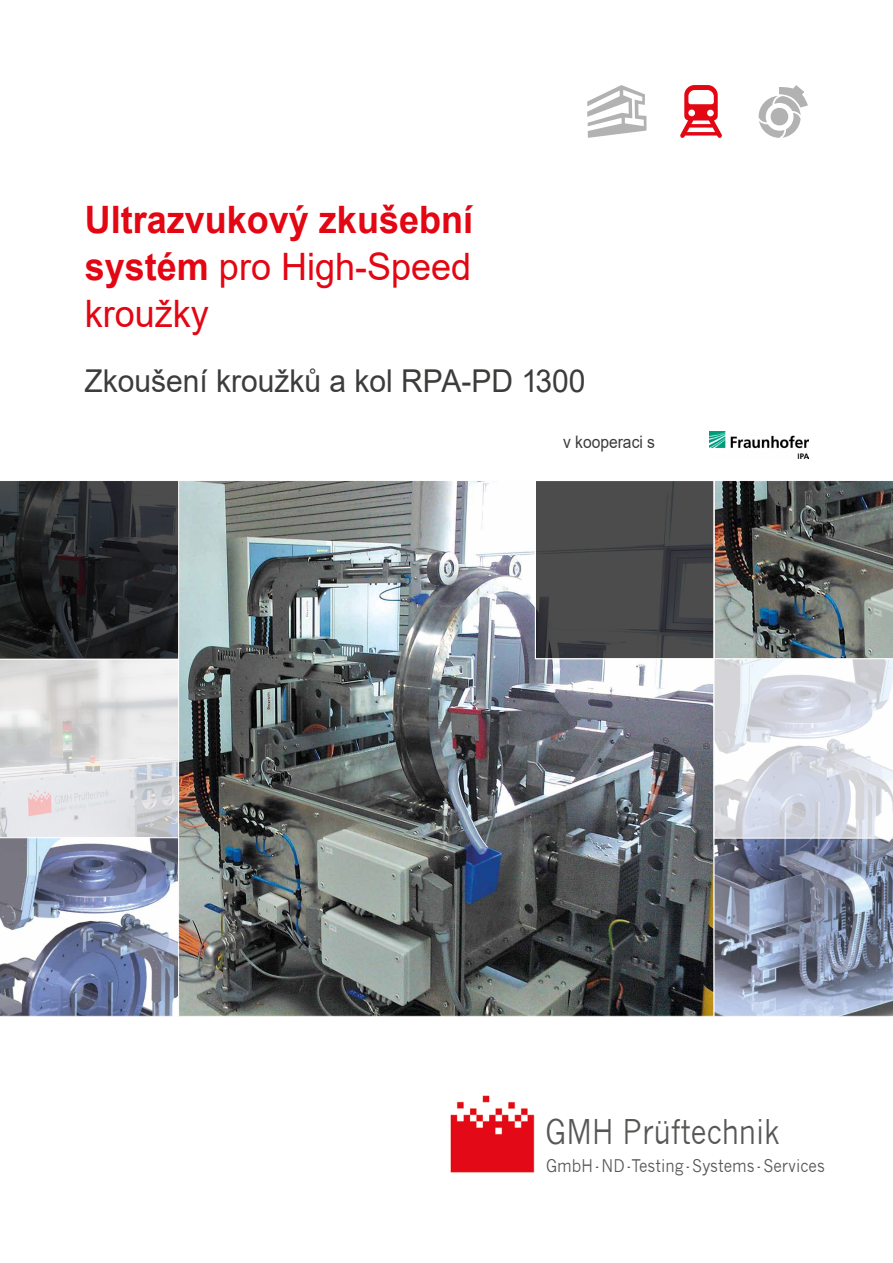
<style>
.page{position:relative;width:893px;height:1263px;background:#fff}
.page>*{position:absolute;margin:0;border:0;box-sizing:border-box;transform-origin:0 0}
.t1{font:700 37.8px/47px "Arial";color:#e30613;text-align:justify;scale:.95 1}
.t2{font:33.3px "News Gothic";color:#575756;scale:.87 1}
.t3{font:31.5px "Arial";color:#3c3c3b;scale:.95 1}
.t4{font:17.25px "Arial";color:#3c3c3b;scale:.91 1}
.t5{font:17.1px "News Gothic";color:#575756;scale:.91 1}
.s1{font-weight:400}
</style>
<div class="page">
<img style="left:180px;top:482px;width:532px;height:533px">
<img style="left:359px;top:482px;width:175px;height:533px">
<div style="left:357px;top:480px;width:179px;height:179px;border:1px solid #fff"></div>
<img style="left:180px;top:661px;width:176px;height:175px">
<svg style="left:714px;top:839px;width:179px;height:178px;background:#838da4"></svg>
<img style="left:714px;top:481px;width:179px;height:357px">
<svg style="left:537px;top:482px;width:175px;height:175px;background:#474849"></svg>
<div style="left:535px;top:480px;width:179px;height:179px;border:1px solid #fff"></div>
<svg style="left:0;top:481px;width:179px;height:536px;background:#868a93"></svg>
<img style="left:450px;top:1095px;width:85px;height:78px">
<svg style="left:587px;top:85px;width:59px;height:53px"></svg>
<svg style="left:680px;top:85px;width:42px;height:53px"></svg>
<svg style="left:759px;top:85px;width:49px;height:53px"></svg>
<img style="left:709px;top:432px;width:99px;height:27px">
<p class="t1" style="left:85px;top:196px;width:410px">Ultrazvukový zkušební systém <span class="s1">pro High-Speed kroužky</span></p>
<p class="t3" style="left:84px;top:360px;width:529px">Zkoušení kroužků a kol RPA-PD 1300</p>
<p class="t4" style="left:563px;top:430px;width:103px">v kooperaci s</p>
<p class="t2" style="left:546px;top:1113px;width:271px">GMH Prüftechnik</p>
<p class="t5" style="left:546px;top:1155px;width:308px">GmbH-ND-Testing-Systems-Services</p>
</div>
